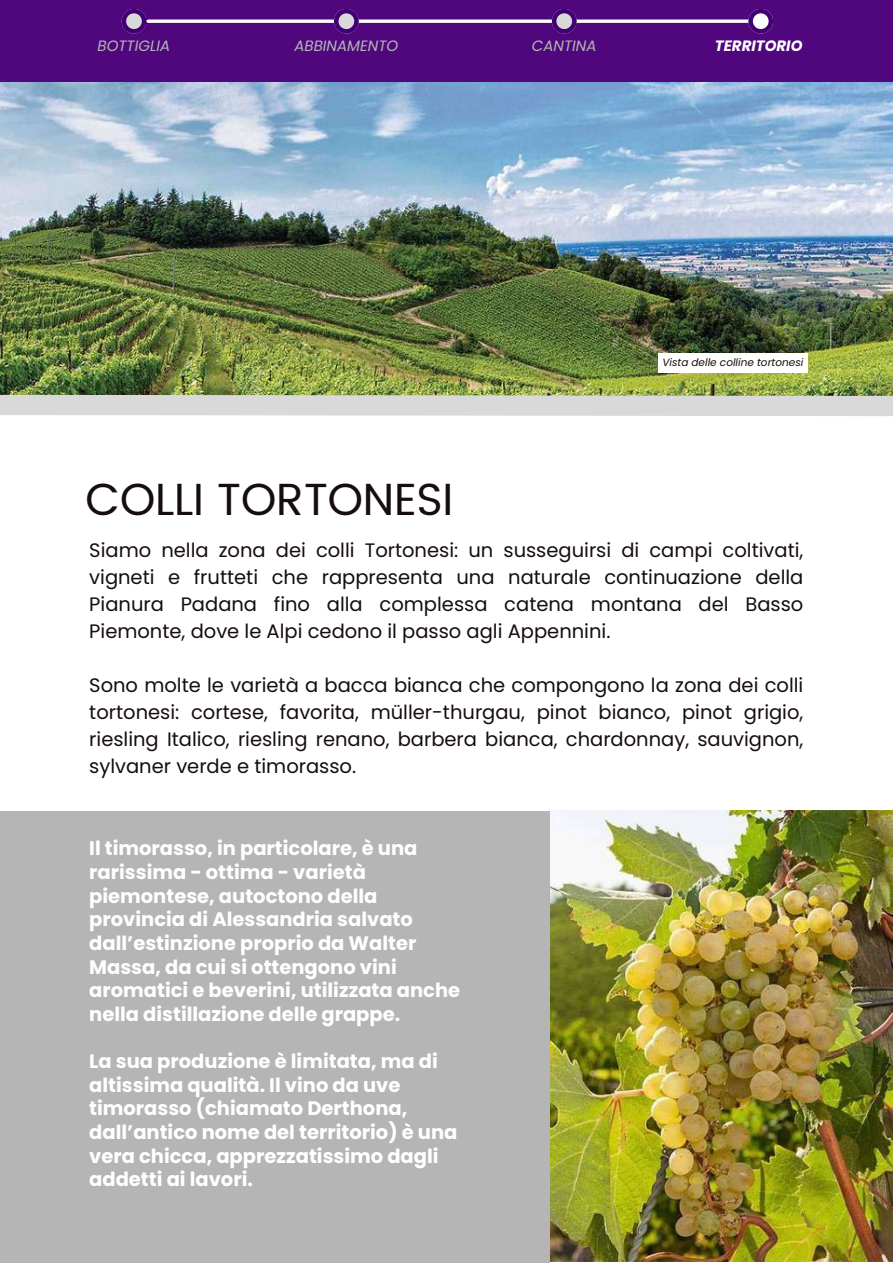
<style>
.page{position:relative;width:893px;height:1264px;background:#fff}
.page>*{position:absolute;margin:0;border:0;box-sizing:border-box;transform-origin:0 0}
.t1{font:45px "Poppins";letter-spacing:-.005em;color:#150e0d}
.t2{font:19.5px/27px "Poppins";color:#150e0d;text-align:justify}
.t3{font:700 19.5px/23.5px "Poppins";color:#fff}
.t4{font:italic 15px "Poppins";color:#b5b5b5}
.t5{font:italic 700 15px "Poppins";color:#fff}
.t6{font:italic 10.5px "Poppins";color:#150e0d}
</style>
<div class="page">
<img style="left:549px;top:810px;width:343px;height:451px">
<div style="left:0;top:810px;width:549px;height:452px;background:#b5b5b5"></div>
<img style="left:0;top:82px;width:892px;height:302px">
<div style="left:0;top:0;width:892px;height:82px;background:#50077d"></div>
<svg style="left:122px;top:9px;width:24px;height:25px"></svg>
<hr style="left:148px;top:20px;width:610px;height:3px;background:#fff">
<svg style="left:334px;top:9px;width:25px;height:25px"></svg>
<svg style="left:552px;top:9px;width:24px;height:25px"></svg>
<svg style="left:748px;top:9px;width:25px;height:25px"></svg>
<img style="left:0;top:384px;width:892px;height:32px">
<div style="left:658px;top:353px;width:149px;height:19px;background:#fff"></div>
<p class="t4" style="left:97px;top:35px;width:74px">BOTTIGLIA</p>
<p class="t4" style="left:294px;top:35px;width:105px">ABBINAMENTO</p>
<p class="t4" style="left:532px;top:35px;width:66px">CANTINA</p>
<p class="t5" style="left:714px;top:35px;width:89px">TERRITORIO</p>
<h1 class="t1" style="left:85px;top:473px;width:369px">COLLI TORTONESI</h1>
<p class="t6" style="left:662px;top:355px;width:143px">Vista delle colline tortonesi</p>
<p class="t2" style="left:89px;top:537px;width:715px">Siamo nella zona dei colli Tortonesi: un susseguirsi di campi coltivati, vigneti e frutteti che rappresenta una naturale continuazione della Pianura Padana fino alla complessa catena montana del Basso Piemonte, dove le Alpi cedono il passo agli Appennini.</p>
<p class="t2" style="left:89px;top:671px;width:715px">Sono molte le varietà a bacca bianca che compongono la zona dei colli tortonesi: cortese, favorita, müller-thurgau, pinot bianco, pinot grigio, riesling Italico, riesling renano, barbera bianca, chardonnay, sauvignon, sylvaner verde e timorasso.</p>
<p class="t3" style="left:89px;top:836px;width:372px">Il timorasso, in particolare, è una rarissima - ottima - varietà piemontese, autoctono della provincia di Alessandria salvato dall’estinzione proprio da Walter Massa, da cui si ottengono vini aromatici e beverini, utilizzata anche nella distillazione delle grappe.</p>
<p class="t3" style="left:89px;top:1049px;width:369px">La sua produzione è limitata, ma di altissima qualità. Il vino da uve timorasso (chiamato Derthona, dall’antico nome del territorio) è una vera chicca, apprezzatissimo dagli addetti ai lavori.</p>
</div>
